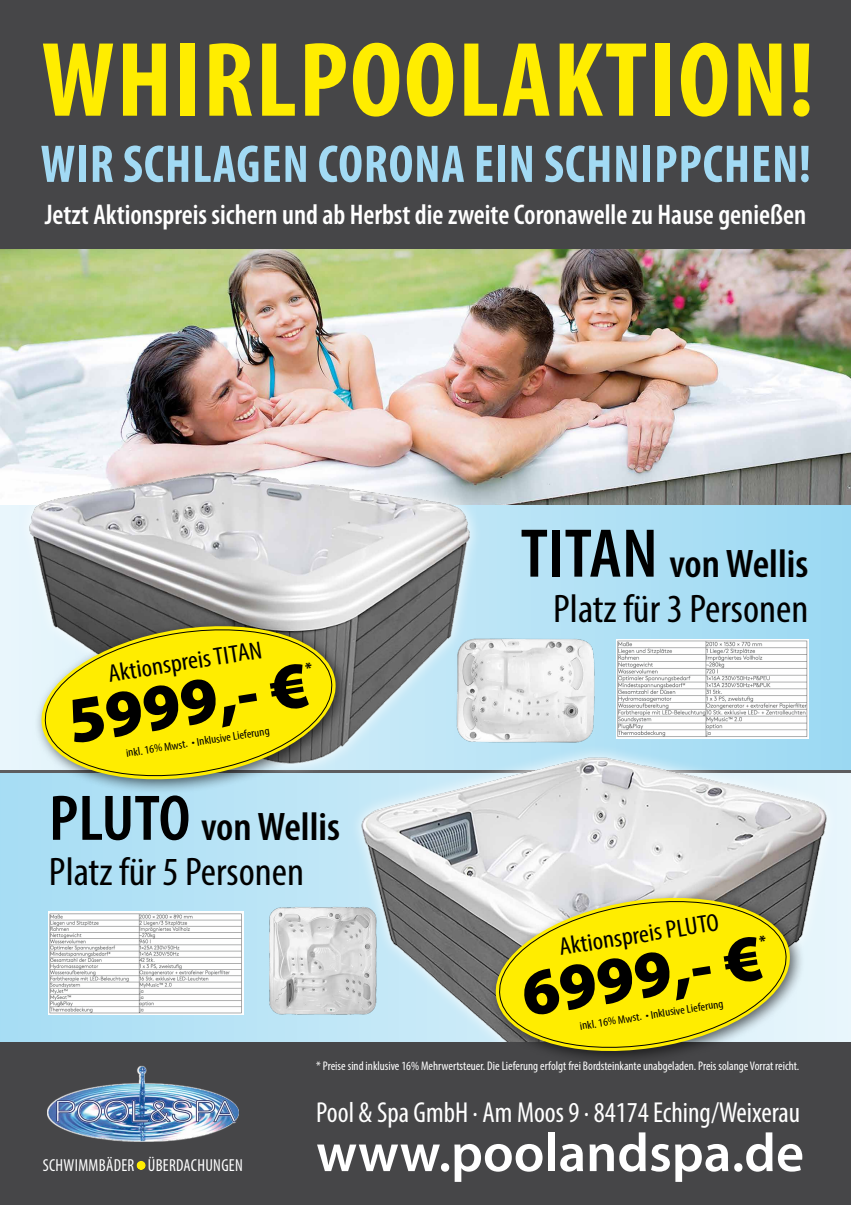
<style>
.page{position:relative;width:851px;height:1205px;background:#fff}
.page>*{position:absolute;margin:0;border:0;box-sizing:border-box;transform-origin:0 0}
.t1{font:700 condensed 107px "Myriad Pro";letter-spacing:.02em;color:#ffed00}
.t2{font:900 66px "Myriad Pro";color:#000}
.t3{font:600 54.5px "Myriad Pro";color:#fff}
.t4{font:700 condensed 53.5px "Myriad Pro";letter-spacing:.02em;color:#a2daf4;scale:.95 1}
.t5{font:condensed 40px/45px "Myriad Pro";color:#000;text-align:right;scale:1.05 1}
.t6{font:condensed 29px "Myriad Pro";color:#fff}
.t7{font:600 condensed 28.5px "Myriad Pro";color:#fff}
.t8{font:condensed 25px "Myriad Pro";color:#000;scale:1.1 1}
.t9{font:condensed 17.45px "Myriad Pro";letter-spacing:.02em;color:#fff;scale:.95 1}
.t10{font:condensed 12.5px "Myriad Pro";color:#fff}
.t11{font:condensed 11.5px "Myriad Pro";color:#000;scale:1.1 1}
.s1{font-weight:600;font-size:65px}
.s2{font-weight:600}
.s3{font-weight:600;font-size:69.5px}
</style>
<div class="page">
<svg style="left:0;top:772px;width:850px;height:270px;background:#b4e2f5"></svg>
<svg style="left:0;top:505px;width:850px;height:265px;background:#addff4"></svg>
<hr style="left:0;top:770px;width:850px;height:2px;background:#5d5d5f">
<div style="left:0;top:0;width:850px;height:268px;background:#464648"></div>
<img style="left:0;top:249px;width:850px;height:256px">
<img style="left:9px;top:432px;width:474px;height:356px">
<img style="left:351px;top:738px;width:492px;height:304px">
<img style="left:251px;top:905px;width:147px;height:111px">
<img style="left:49px;top:911px;width:195px;height:103px">
<div style="left:34px;top:618px;width:317px;height:177px;background:#000;opacity:.6"></div>
<svg style="left:36px;top:617px;width:304px;height:171px;background:#a3b5bd"></svg>
<svg style="left:41px;top:621px;width:295px;height:163px;background:#dbd22e"></svg>
<img style="left:437px;top:624px;width:176px;height:133px">
<img style="left:616px;top:639px;width:192px;height:99px">
<div style="left:0;top:1042px;width:850px;height:163px;background:#464648"></div>
<img style="left:47px;top:1065px;width:192px;height:76px">
<div style="left:136px;top:1160px;width:10px;height:8px;background:#fff;opacity:.75"></div>
<div style="left:136px;top:1162px;width:10px;height:8px;background:#000;opacity:.75"></div>
<div style="left:488px;top:890px;width:317px;height:176px;background:#000;opacity:.6"></div>
<svg style="left:490px;top:889px;width:304px;height:171px"></svg>
<svg style="left:494px;top:893px;width:296px;height:163px;background:#dcd12b"></svg>
<svg style="left:305px;top:662px;width:7px;height:7px"></svg>
<svg style="left:758px;top:934px;width:7px;height:7px"></svg>
<h1 class="t1" style="left:41px;top:13px;width:774px">WHIRLPOOLAKTION!</h1>
<h3 class="t4" style="left:41px;top:131px;width:812px">WIR SCHLAGEN CORONA EIN SCHNIPPCHEN!</h3>
<h3 class="t7" style="left:45px;top:199px;width:762px">Jetzt Aktionspreis sichern und ab Herbst die zweite Coronawelle zu Hause genießen</h3>
<h3 class="t8" style="left:106px;top:659px;width:143px;rotate:-9deg">Aktionspreis TITAN</h3>
<h2 class="t2" style="left:62px;top:684px;width:244px;rotate:-9deg">5999,- €</h2>
<p class="t11" style="left:125px;top:746px;width:133px;rotate:-9deg">inkl. 16% Mwst. • Inklusive Lieferung</p>
<h3 class="t5" style="left:49px;top:803px;width:279px;text-align:left"><span class="s1">PLUTO</span> <span class="s2">von Wellis<br></span>Platz für 5 Personen</h3>
<h3 class="t5" style="left:520px;top:540px;width:275px"><span class="s3">TITAN</span> <span class="s2">von Wellis<br></span>Platz für 3 Personen</h3>
<h3 class="t8" style="left:556px;top:932px;width:148px;rotate:-9deg">Aktionspreis PLUTO</h3>
<h2 class="t2" style="left:516px;top:957px;width:244px;rotate:-9deg">6999,- €</h2>
<p class="t11" style="left:578px;top:1019px;width:133px;rotate:-9deg">inkl. 16% Mwst. • Inklusive Lieferung</p>
<h3 class="t9" style="left:43px;top:1155px;width:212px">SCHWIMMBÄDER ÜBERDACHUNGEN</h3>
<p class="t10" style="left:316px;top:1059px;width:484px">* Preise sind inklusive 16% Mehrwertsteuer. Die Lieferung erfolgt frei Bordsteinkante unabgeladen. Preis solange Vorrat reicht.</p>
<h3 class="t6" style="left:316px;top:1095px;width:485px">Pool &amp; Spa GmbH · Am Moos 9 · 84174 Eching/Weixerau</h3>
<h3 class="t3" style="left:316px;top:1118px;width:489px">www.poolandspa.de</h3>
</div>
